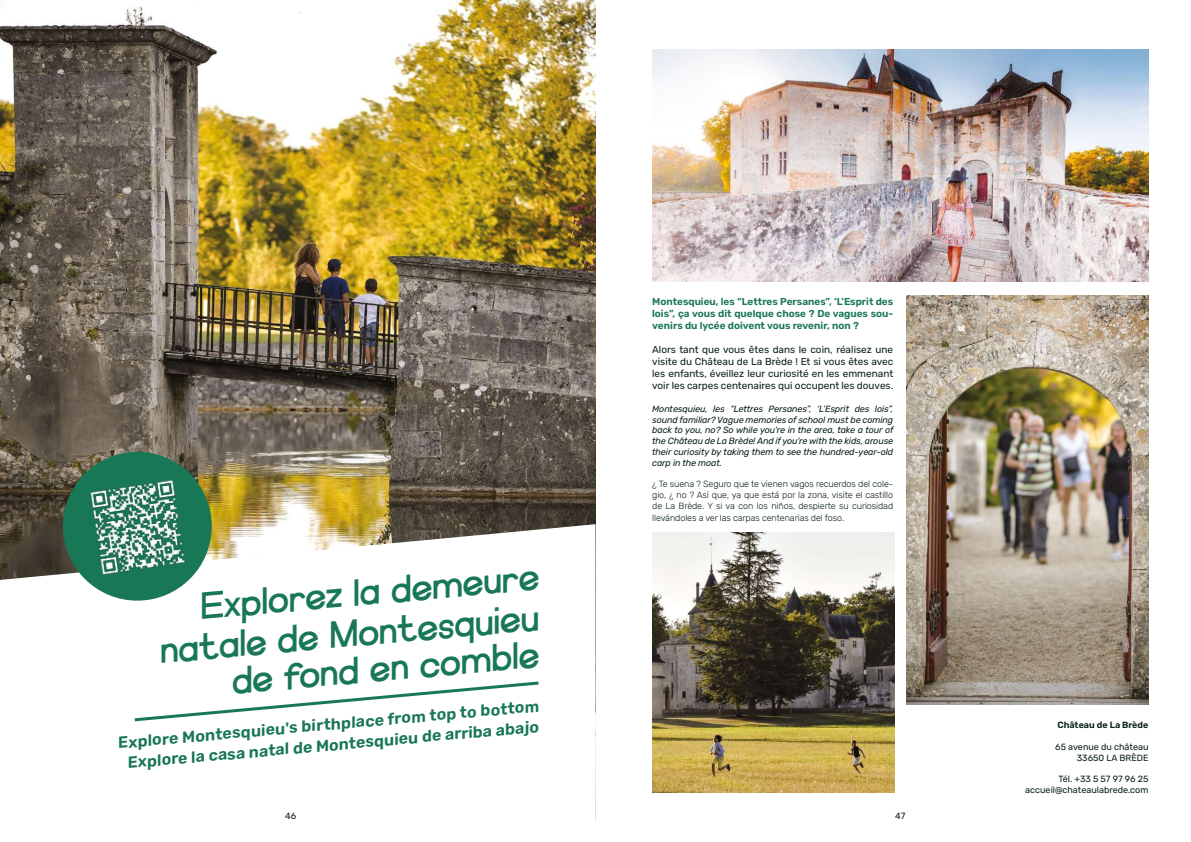
<style>
.page{position:relative;width:1191px;height:842px;background:#fff}
.page>*{position:absolute;margin:0;border:0;box-sizing:border-box;transform-origin:0 0}
.t1{font:43px/37px "Xonda Plus";color:#187754;text-align:right}
.t2{font:600 16px/20.6px "Rubik";color:#187754;text-align:center}
.t3{font:10px/12px "Rubik";color:#0a201a;text-align:justify}
.t4{font:600 10px/12px "Rubik";color:#187754;text-align:justify}
.t5{font:italic 9px/10.8px "Rubik";letter-spacing:-.01em;color:#0a201a;text-align:justify}
.t6{font:300 9px/10.8px "Rubik";letter-spacing:-.01em;color:#0a201a;text-align:justify}
.t7{font:9px/10.8px "Rubik";color:#0a201a;text-align:right}
.t8{font:600 9px "Rubik";color:#0a201a}
</style>
<div class="page">
<img style="left:0;top:0;width:595px;height:524px">
<svg style="left:0;top:524px;width:595px;height:77px"></svg>
<svg style="left:134px;top:681px;width:405px;height:41px"></svg>
<img style="left:652px;top:49px;width:496px;height:232px">
<img style="left:652px;top:532px;width:242px;height:261px">
<img style="left:906px;top:296px;width:242px;height:409px">
<div style="left:63px;top:452px;width:149px;height:149px;background:#187754;border-radius:50%"></div>
<img style="left:90px;top:480px;width:100px;height:100px">
<h1 class="t1" style="left:198px;top:587px;width:341px;rotate:-5deg">Explorez la demeure</h1>
<h1 class="t1" style="left:158px;top:631px;width:382px;rotate:-5deg">natale de Montesquieu de fond en comble</h1>
<h2 class="t2" style="left:117px;top:733px;width:424px;rotate:-5deg">Explore Montesquieu's birthplace from top to bottom<br>Explore la casa natal de Montesquieu de arriba abajo</h2>
<p class="t4" style="left:652px;top:296px;width:242px">Montesquieu, les “Lettres Persanes”, ‘L’Esprit des lois”, ça vous dit quelque chose ? De vagues sou&shy;venirs du lycée doivent vous revenir, non ?</p>
<p class="t3" style="left:652px;top:344px;width:242px">Alors tant que vous êtes dans le coin, réalisez une visite du Château de La Brède ! Et si vous êtes avec les enfants, éveillez leur curiosité en les emmenant voir les carpes centenaires qui occupent les douves.</p>
<p class="t5" style="left:652px;top:403px;width:243px">Montesquieu, les “Lettres Persanes”, ‘L’Esprit des lois”, sound familiar? Vague memories of school must be coming back to you, no? So while you're in the area, take a tour of the Château de La Brède! And if you're with the kids, arouse their curiosity by taking them to see the hundred-year-old carp in the moat.</p>
<p class="t6" style="left:652px;top:479px;width:242px">¿ Te suena ? Seguro que te vienen vagos recuerdos del cole&shy;gio, ¿ no ? Así que, ya que está por la zona, visite el castillo de La Brède. Y si va con los niños, despierte su curiosidad</p>
<p class="t6" style="left:652px;top:513px;width:193px">llevándoles a ver las carpas centenarias del foso.</p>
<p class="t7" style="left:285px;top:810px;width:13px">46</p>
<p class="t7" style="left:895px;top:810px;width:12px">47</p>
<p class="t8" style="left:1057px;top:720px;width:92px">Château de La Brède</p>
<p class="t7" style="left:1055px;top:741px;width:95px">65 avenue du château<br>33650 LA BRÈDE</p>
<p class="t7" style="left:1025px;top:774px;width:125px">Tél. +33 5 57 97 96 25 accueil@chateaulabrede.com</p>
</div>
